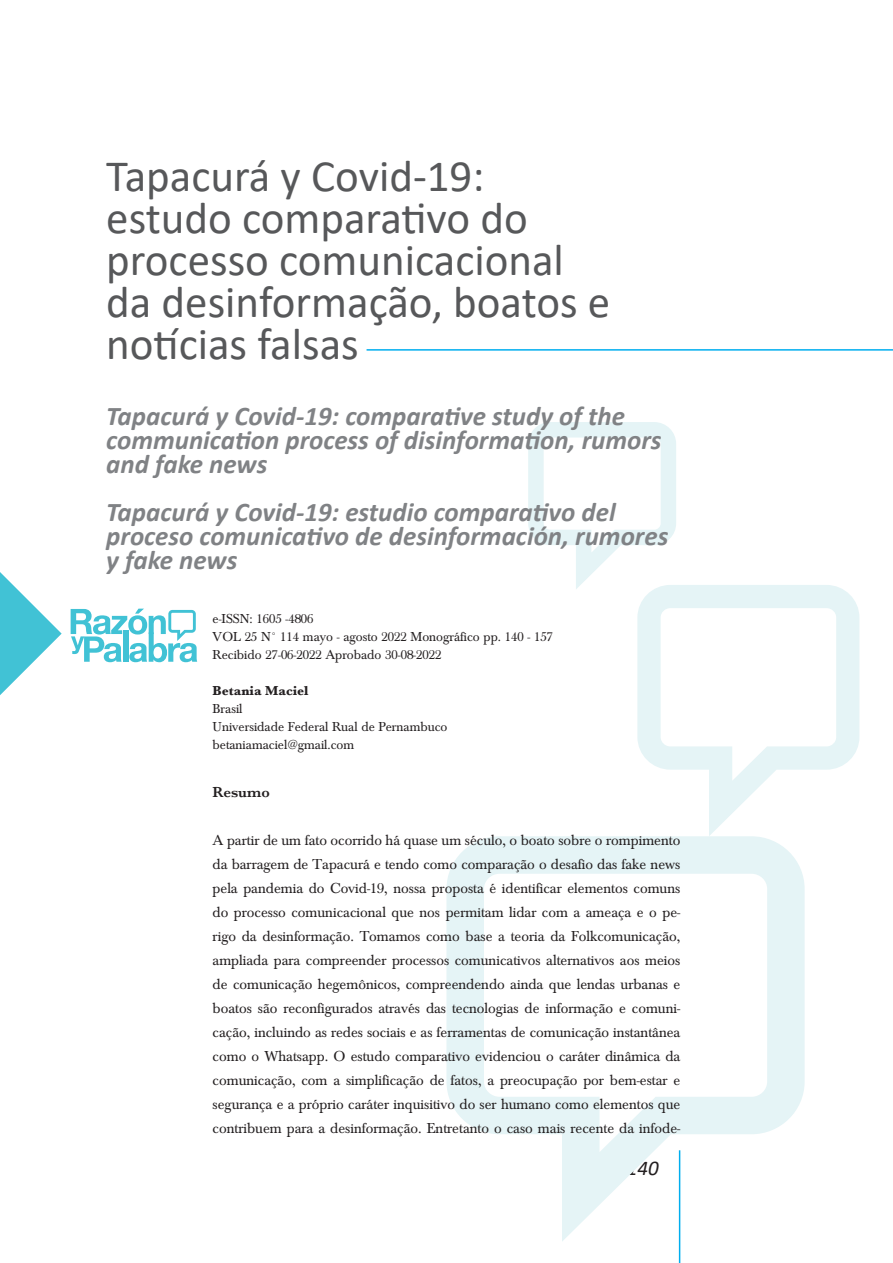
<style>
.page{position:relative;width:893px;height:1263px;background:#fff}
.page>*{position:absolute;margin:0;border:0;box-sizing:border-box;transform-origin:0 0}
.t1{font:45px/42px "Calibri";color:#57585a}
.t2{font:italic 700 27px/24px "Calibri";color:#808285}
.t3{font:italic 21px "Calibri";color:#231f20}
.Resumen{font:15px/24px "Baskerville";color:#231f20;text-align:justify}
.Resumen-2{font:600 15px "Baskerville";color:#231f20}
.t4{font:13.5px "Baskerville";color:#231f20}
.t5{font:700 13.5px "Baskerville";color:#231f20}
</style>
<div class="page">
<hr style="left:679px;top:1150px;width:1px;height:113px;background:#00aeef">
<svg style="left:446px;top:836px;width:359px;height:406px"></svg>
<svg style="left:637px;top:585px;width:222px;height:251px"></svg>
<svg style="left:528px;top:422px;width:148px;height:167px"></svg>
<svg style="left:71px;top:609px;width:126px;height:53px"></svg>
<svg style="left:0;top:572px;width:62px;height:123px"></svg>
<hr style="left:367px;top:349px;width:526px;height:2px;background:#00aeef">
<h1 class="t1" style="left:106px;top:154px;width:505px">Tapacurá y Covid-19: estudo comparativo do processo comunicacional da desinformação, boatos e notícias falsas</h1>
<h2 class="t2" style="left:106px;top:403px;width:557px">Tapacurá y Covid-19: comparative study of the communication process of disinformation, rumors and fake news</h2>
<h2 class="t2" style="left:106px;top:499px;width:563px">Tapacurá y Covid-19: estudio comparativo del proceso comunicativo de desinformación, rumores y fake news</h2>
<h5 class="t4" style="left:213px;top:611px;width:102px">e-ISSN: 1605 -4806</h5>
<h5 class="t4" style="left:213px;top:629px;width:342px">VOL 25 N° 114 mayo - agosto 2022 Monográfico pp. 140 - 157</h5>
<h5 class="t4" style="left:213px;top:647px;width:230px">Recibido 27-06-2022 Aprobado 30-08-2022</h5>
<h5 class="t5" style="left:213px;top:681px;width:97px">Betania Maciel</h5>
<h5 class="t4" style="left:213px;top:701px;width:31px">Brasil</h5>
<h5 class="t4" style="left:213px;top:719px;width:236px">Universidade Federal Rual de Pernambuco</h5>
<h5 class="t4" style="left:213px;top:737px;width:143px">betaniamaciel@gmail.com</h5>
<p class="Resumen-2" style="left:213px;top:782px;width:59px">Resumo</p>
<p class="Resumen" style="left:213px;top:829px;width:469px">A partir de um fato ocorrido há quase um século, o boato sobre o rompimento da barragem de Tapacurá e tendo como comparação o desafio das fake news pela pandemia do Covid-19, nossa proposta é identificar elementos comuns do processo comunicacional que nos permitam lidar com a ameaça e o pe&shy;rigo da desinformação. Tomamos como base a teoria da Folkcomunicação, ampliada para compreender processos comunicativos alternativos aos meios de comunicação hegemônicos, compreendendo ainda que lendas urbanas e boatos são reconfigurados através das tecnologias de informação e comuni&shy;cação, incluindo as redes sociais e as ferramentas de comunicação instantânea como o Whatsapp. O estudo comparativo evidenciou o caráter dinâmica da comunicação, com a simplificação de fatos, a preocupação por bem-estar e segurança e a próprio caráter inquisitivo do ser humano como elementos que contribuem para a desinformação. Entretanto o caso mais recente da infode-</p>
<h3 class="t3" style="left:627px;top:1153px;width:33px">140</h3>
</div>
